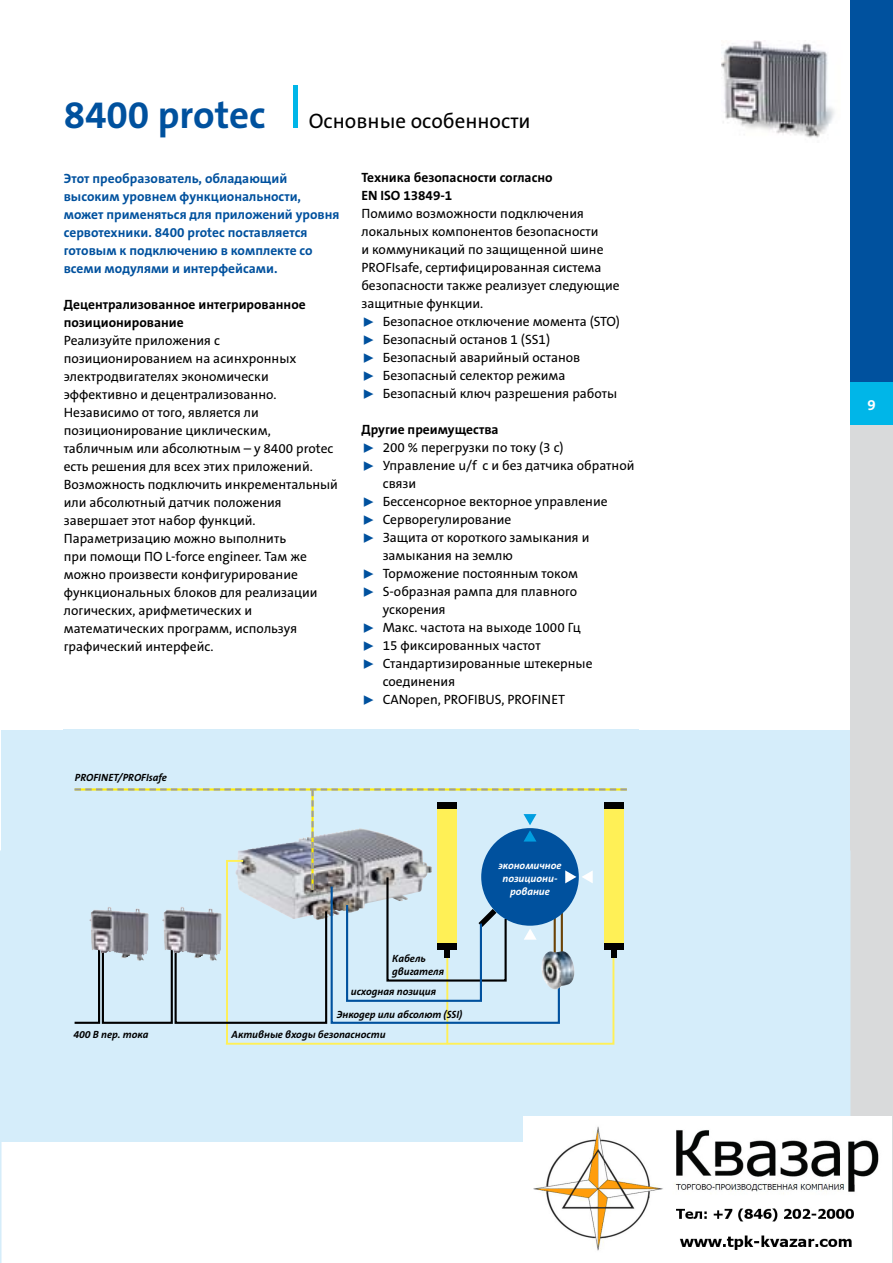
<style>
.page{position:relative;width:893px;height:1263px;background:#fff}
.page>*{position:absolute;margin:0;border:0;box-sizing:border-box;transform-origin:0 0}
.t1{font:700 39px "The Sans Cyr B7";color:#00519e}
.t2{font:21px "The Sans Cyr B5";color:#000}
.t3{font:700 15px "The Sans Cyr B7";color:#fff}
.t4{font:13.5px/18px "The Sans Cyr B5";color:#000}
.t5{font:700 13.5px/18px "The Sans Cyr B7";color:#00519e}
.t6{font:700 13.5px/18px "The Sans Cyr B7";color:#000}
.t7{font:italic 700 10.5px/12.6px "The Sans Cyr B7";color:#000}
.t8{font:italic 700 10.5px/12.6px "The Sans Cyr B7";color:#fff;text-align:center}
.s1{font-family:"The Sans Expert";color:#00519e}
</style>
<div class="page">
<div style="left:850px;top:0;width:43px;height:383px;background:#00519e"></div>
<div style="left:850px;top:425px;width:43px;height:838px;background:#d9dadb"></div>
<div style="left:1px;top:730px;width:849px;height:412px;background:#d5edfa"></div>
<div style="left:850px;top:383px;width:43px;height:42px;background:#00b6e8"></div>
<hr style="left:293px;top:85px;width:4px;height:43px;background:#00b6e8">
<div style="left:64px;top:729px;width:575px;height:362px;background:#d5edfa"></div>
<svg style="left:74px;top:788px;width:553px;height:257px"></svg>
<img style="left:162px;top:907px;width:19px;height:43px">
<img style="left:722px;top:41px;width:113px;height:97px">
<img style="left:524px;top:1116px;width:367px;height:147px">
<h1 class="t1" style="left:64px;top:93px;width:203px">8400 protec</h1>
<p class="t5" style="left:64px;top:169px;width:277px">Этот преобразователь, обладающий высоким уровнем функциональности, может применяться для приложений уровня сервотехники. 8400 protec поставляется готовым к подключению в комплекте со всеми модулями и интерфейсами.</p>
<p class="t6" style="left:64px;top:295px;width:244px">Децентрализованное интегрированное позиционирование</p>
<p class="t4" style="left:64px;top:331px;width:276px">Реализуйте приложения с позиционированием на асинхронных электродвигателях экономически эффективно и децентрализованно.<br>Независимо от того, является ли позиционирование циклическим, табличным или абсолютным – у 8400 protec есть решения для всех этих приложений.<br>Возможность подключить инкрементальный или абсолютный датчик положения завершает этот набор функций.<br>Параметризацию можно выполнить<br>при помощи ПО L-force engineer. Там же можно произвести конфигурирование функциональных блоков для реализации логических, арифметических и математических программ, используя графический интерфейс.</p>
<h2 class="t2" style="left:309px;top:110px;width:223px">Основные особенности</h2>
<p class="t6" style="left:361px;top:169px;width:193px">Техника безопасности согласно<br>EN ISO 13849-1</p>
<p class="t4" style="left:361px;top:205px;width:260px">Помимо возможности подключения локальных компонентов безопасности<br>и коммуникаций по защищенной шине PROFIsafe, сертифицированная система безопасности также реализует следующие защитные функции.<br><span class="s1">˘</span> Безопасное отключение момента (STO) <span class="s1">˘</span> Безопасный останов 1 (SS1)<br><span class="s1">˘</span> Безопасный аварийный останов<br><span class="s1">˘</span> Безопасный селектор режима<br><span class="s1">˘</span> Безопасный ключ разрешения работы</p>
<p class="t6" style="left:361px;top:421px;width:139px">Другие преимущества</p>
<p class="t4" style="left:361px;top:439px;width:204px"><span class="s1">˘</span> 200 % перегрузки по току (3 с)</p>
<p class="t4" style="left:361px;top:457px;width:275px"><span class="s1">˘</span> Управление u/f с и без датчика обратной</p>
<p class="t4" style="left:383px;top:475px;width:35px">связи</p>
<p class="t4" style="left:361px;top:493px;width:248px"><span class="s1">˘</span> Бессенсорное векторное управление</p>
<p class="t4" style="left:361px;top:511px;width:152px"><span class="s1">˘</span> Серворегулирование</p>
<p class="t4" style="left:361px;top:529px;width:229px"><span class="s1">˘</span> Защита от короткого замыкания и</p>
<p class="t4" style="left:383px;top:547px;width:132px">замыкания на землю</p>
<p class="t4" style="left:361px;top:565px;width:218px"><span class="s1">˘</span> Торможение постоянным током</p>
<p class="t4" style="left:361px;top:583px;width:217px"><span class="s1">˘</span> S-образная рампа для плавного</p>
<p class="t4" style="left:383px;top:601px;width:65px">ускорения</p>
<p class="t4" style="left:361px;top:619px;width:221px"><span class="s1">˘</span> Макс. частота на выходе 1000 Гц</p>
<p class="t4" style="left:361px;top:637px;width:181px"><span class="s1">˘</span> 15 фиксированных частот</p>
<p class="t4" style="left:361px;top:655px;width:233px"><span class="s1">˘</span> Стандартизированные штекерные</p>
<p class="t4" style="left:383px;top:673px;width:74px">соединения</p>
<p class="t4" style="left:361px;top:691px;width:205px"><span class="s1">˘</span> CANopen, PROFIBUS, PROFINET</p>
<p class="t7" style="left:75px;top:771px;width:94px">PROFINET/PROFIsafe</p>
<p class="t7" style="left:392px;top:953px;width:53px">Кабель двигателя</p>
<p class="t7" style="left:337px;top:980px;width:127px;line-height:22.8px;text-indent:14px">исходная позиция<br>Энкодер или абсолют (SSI)</p>
<p class="t7" style="left:73px;top:1029px;width:77px">400 В пер. тока</p>
<p class="t7" style="left:232px;top:1029px;width:156px">Активные входы безопасности</p>
<p class="t8" style="left:498px;top:860px;width:65px">экономичное позициони&shy;рование</p>
<p class="t3" style="left:868px;top:396px;width:10px">9</p>
</div>
